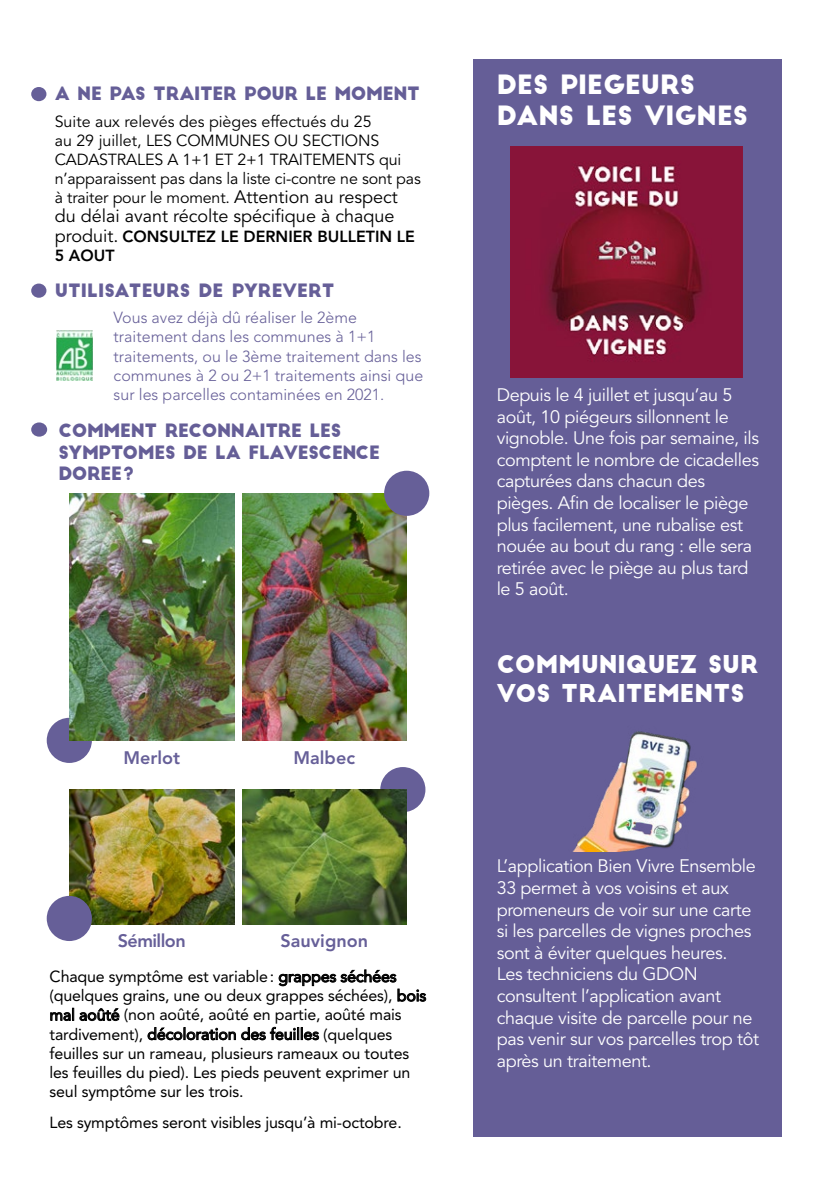
<style>
.page{position:relative;width:840px;height:1191px;background:#fff}
.page>*{position:absolute;margin:0;border:0;box-sizing:border-box;transform-origin:0 0}
.t1{font:26px/31.2px "Big John";color:#fff}
.t2{font:24px/28.8px "Big John";color:#fff}
.t3{font:18px/21.6px "Avenir LT Std";letter-spacing:-.02em;color:#fff}
.t4{font:18px/21.6px "Big John";letter-spacing:-.02em;color:#655e97}
.t5{font:18px "Avenir LT Std";color:#000}
.t6{font:18px "Big John";color:#665f98}
.t7{font:800 18px "Avenir LT Std";color:#665f98}
.t8{font:800 18px "Avenir LT Std";letter-spacing:-.03em;color:#665f98}
.t9{font:16px/19.2px "Avenir LT Std";letter-spacing:-.01em;color:#000}
.t10{font:16px/19.2px "Avenir LT Std";letter-spacing:-.01em;color:#000}
.t11{font:300 16px/19.2px "Avenir LT Std";color:#665f98}
.t12{font:800 16px/19.2px "Avenir LT Std";color:#000}
.s1{font-size:18px}
.s2{font-weight:400;font-size:18px}
</style>
<div class="page">
<div style="left:473px;top:60px;width:309px;height:1076px;background:#655e97"></div>
<img style="left:510px;top:147px;width:231px;height:231px">
<img style="left:572px;top:731px;width:126px;height:121px">
<div style="left:31px;top:422px;width:16px;height:14px;background:#655e97;border-radius:50%"></div>
<div style="left:380px;top:767px;width:45px;height:45px;background:#665f98;border-radius:50%"></div>
<div style="left:47px;top:718px;width:45px;height:45px;background:#665f98;border-radius:50%"></div>
<img style="left:70px;top:493px;width:164px;height:247px">
<img style="left:242px;top:493px;width:164px;height:247px">
<img style="left:70px;top:789px;width:164px;height:135px">
<img style="left:242px;top:789px;width:164px;height:135px">
<div style="left:47px;top:896px;width:45px;height:45px;background:#665f98;border-radius:50%"></div>
<div style="left:384px;top:471px;width:45px;height:45px;background:#665f98;border-radius:50%"></div>
<img style="left:56px;top:330px;width:37px;height:51px">
<div style="left:31px;top:283px;width:15px;height:15px;background:#665f98;border-radius:50%"></div>
<div style="left:31px;top:87px;width:15px;height:14px;background:#665f98;border-radius:50%"></div>
<p class="t4" style="left:55px;top:84px;width:366px">A NE PAS TRAITER POUR LE MOMENT</p>
<p class="t10" style="left:55px;top:112px;width:367px">Suite aux relevés des pièges effectués du 25<br>au 29 juillet, LES COMMUNES OU SECTIONS CADASTRALES A 1+1 ET 2+1 TRAITEMENTS qui n’apparaissent pas dans la liste ci-contre ne sont pas à traiter pour le moment. <span class="s1">Attention au respect</span></p>
<p class="t5" style="left:55px;top:206px;width:341px">du délai avant récolte spécifique à chaque</p>
<p class="t12" style="left:55px;top:226px;width:361px"><span class="s2">produit.</span> CONSULTEZ LE DERNIER BULLETIN LE<br>5 AOUT</p>
<p class="t6" style="left:55px;top:282px;width:281px">UTILISATEURS DE PYREVERT</p>
<p class="t11" style="left:114px;top:308px;width:311px">Vous avez déjà dû réaliser le 2ème traitement dans les communes à 1+1 traitements, ou le 3ème traitement dans les communes à 2 ou 2+1 traitements ainsi que sur les parcelles contaminées en 2021.</p>
<p class="t4" style="left:58px;top:420px;width:323px">COMMENT RECONNAITRE LES<br>SYMPTOMES DE LA FLAVESCENCE<br>DOREE?</p>
<p class="t7" style="left:123px;top:746px;width:58px">Merlot</p>
<p class="t7" style="left:293px;top:746px;width:63px">Malbec</p>
<p class="t8" style="left:118px;top:930px;width:69px">Sémillon</p>
<p class="t7" style="left:280px;top:930px;width:89px">Sauvignon</p>
<p class="t9" style="left:49px;top:967px;width:378px">Chaque symptôme est variable: grappes séchées (quelques grains, une ou deux grappes séchées), bois mal aoûté (non aoûté, aoûté en partie, aoûté mais tardivement), décoloration des feuilles (quelques feuilles sur un rameau, plusieurs rameaux ou toutes les feuilles du pied). Les pieds peuvent exprimer un seul symptôme sur les trois.</p>
<p class="t9" style="left:49px;top:1112px;width:353px">Les symptômes seront visibles jusqu’à mi-octobre.</p>
<h1 class="t1" style="left:496px;top:70px;width:253px">DES PIEGEURS<br>DANS LES VIGNES</h1>
<p class="t3" style="left:496px;top:384px;width:264px">Depuis le 4 juillet et jusqu’au 5 août, 10 piégeurs sillonnent le vignoble. Une fois par semaine, ils comptent le nombre de cicadelles capturées dans chacun des pièges. Afin de localiser le piège plus facilement, une rubalise est nouée au bout du rang : elle sera retirée avec le piège au plus tard le 5 août.</p>
<h2 class="t2" style="left:496px;top:650px;width:263px">COMMUNIQUEZ SUR<br>VOS TRAITEMENTS</h2>
<p class="t3" style="left:496px;top:856px;width:264px">L’application Bien Vivre Ensemble<br>33 permet à vos voisins et aux promeneurs de voir sur une carte si les parcelles de vignes proches sont à éviter quelques heures.<br>Les techniciens du GDON consultent l’application avant chaque visite de parcelle pour ne pas venir sur vos parcelles trop tôt après un traitement.</p>
</div>
